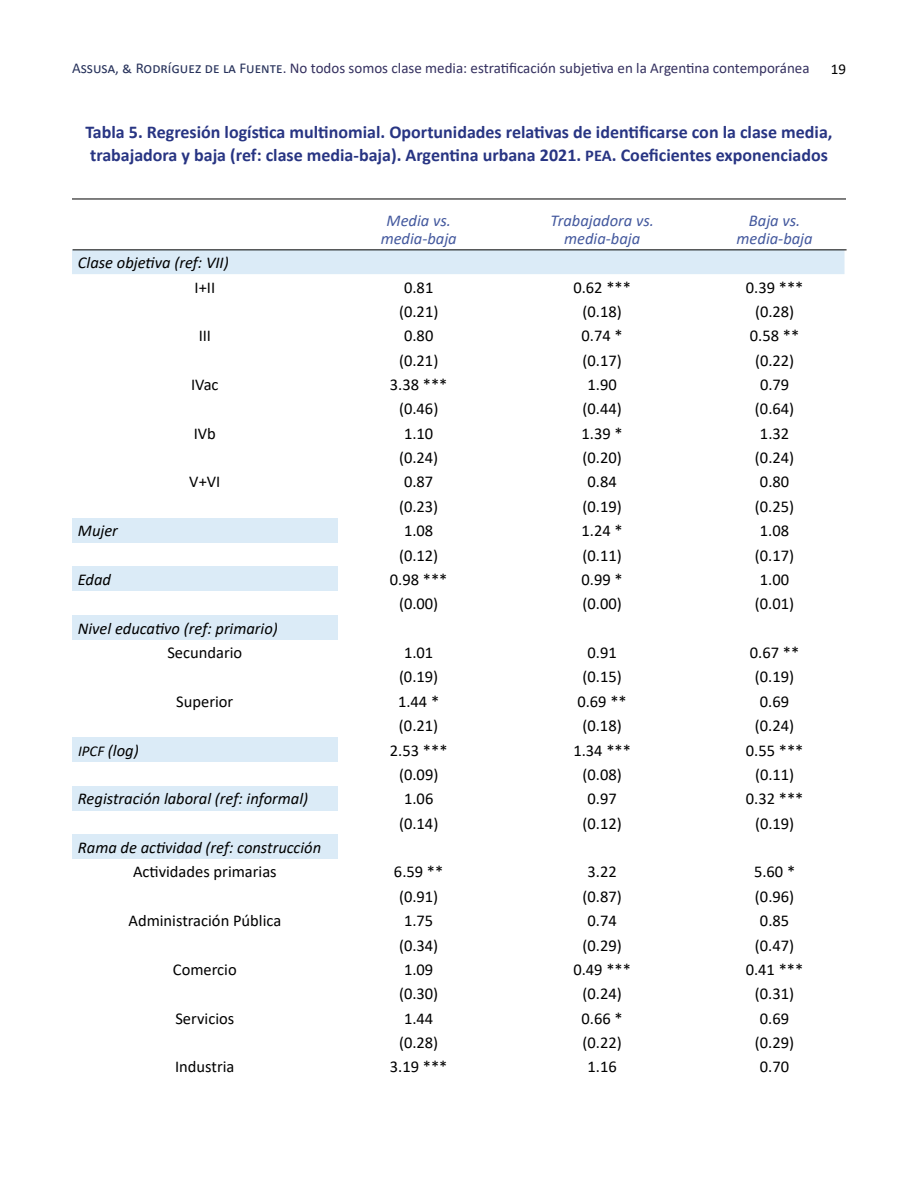
<style>
.page{position:relative;width:918px;height:1188px;background:#fff}
.page>*{position:absolute;margin:0;border:0;box-sizing:border-box;transform-origin:0 0}
.t1{font:700 18px/22.5px "Calibri";color:#283583}
.t2{font:16.5px "Calibri";color:#000}
.t3{font:italic 16.5px "Calibri";color:#000}
.t4{font:italic 16.5px/18px "Calibri";color:#44599e;text-align:center}
.t5{font:15px "Calibri";color:#34305f}
.t6{font:15px "Calibri";color:#000}
.s1{color:#27325b}
.s2{color:#32305f}
.s3{font-size:16.5px}
.s4{font-size:15px}
</style>
<div class="page">
<div style="left:72px;top:250px;width:772px;height:24px;background:#dbebf7"></div>
<div style="left:72px;top:518px;width:266px;height:24px;background:#dbebf7"></div>
<div style="left:72px;top:567px;width:266px;height:24px;background:#dbebf7"></div>
<div style="left:72px;top:615px;width:266px;height:25px;background:#dbebf7"></div>
<div style="left:72px;top:737px;width:266px;height:25px;background:#dbebf7"></div>
<div style="left:72px;top:786px;width:266px;height:24px;background:#dbebf7"></div>
<div style="left:72px;top:835px;width:266px;height:24px;background:#dbebf7"></div>
<hr style="left:72px;top:199px;width:774px;height:1px;background:#000">
<hr style="left:73px;top:250px;width:774px;height:1px;background:#000">
<p class="t5" style="left:72px;top:58px;width:739px"><span class="s1">Assusa, &amp; Rodríguez de la Fuente</span><span class="s2">.</span> No todos somos clase media: estratificación subjetiva en la Argentina contemporánea</p>
<p class="t6" style="left:831px;top:59px;width:17px">19</p>
<p class="t1" style="left:85px;top:121px;width:749px">Tabla 5. Regresión logística multinomial. Oportunidades relativas de identificarse con la clase media, trabajadora y baja (ref: clase media-baja). Argentina urbana 2021. <span class="s3">PEA</span>. Coeficientes exponenciados</p>
<p class="t4" style="left:381px;top:211px;width:78px">Media vs. media-baja</p>
<p class="t4" style="left:551px;top:211px;width:105px">Trabajadora vs. media-baja</p>
<p class="t4" style="left:737px;top:211px;width:78px">Baja vs. media-baja</p>
<p class="t3" style="left:78px;top:251px;width:152px">Clase objetiva (ref: VII)</p>
<p class="t2" style="left:195px;top:276px;width:22px">I+II</p>
<p class="t2" style="left:404px;top:276px;width:31px">0.81</p>
<p class="t2" style="left:573px;top:276px;width:59px">0.62 ***</p>
<p class="t2" style="left:746px;top:276px;width:59px">0.39 ***</p>
<p class="t2" style="left:399px;top:300px;width:41px">(0.21)</p>
<p class="t2" style="left:583px;top:300px;width:41px">(0.18)</p>
<p class="t2" style="left:755px;top:300px;width:41px">(0.28)</p>
<p class="t2" style="left:199px;top:324px;width:14px">III</p>
<p class="t2" style="left:404px;top:324px;width:31px">0.80</p>
<p class="t2" style="left:582px;top:324px;width:43px">0.74 *</p>
<p class="t2" style="left:750px;top:324px;width:51px">0.58 **</p>
<p class="t2" style="left:399px;top:349px;width:41px">(0.21)</p>
<p class="t2" style="left:583px;top:349px;width:41px">(0.17)</p>
<p class="t2" style="left:755px;top:349px;width:41px">(0.22)</p>
<p class="t2" style="left:191px;top:373px;width:29px">IVac</p>
<p class="t2" style="left:390px;top:373px;width:59px">3.38 ***</p>
<p class="t2" style="left:588px;top:373px;width:31px">1.90</p>
<p class="t2" style="left:760px;top:373px;width:31px">0.79</p>
<p class="t2" style="left:399px;top:397px;width:41px">(0.46)</p>
<p class="t2" style="left:583px;top:397px;width:41px">(0.44)</p>
<p class="t2" style="left:755px;top:397px;width:41px">(0.64)</p>
<p class="t2" style="left:194px;top:422px;width:24px">IVb</p>
<p class="t2" style="left:404px;top:422px;width:31px">1.10</p>
<p class="t2" style="left:582px;top:422px;width:43px">1.39 *</p>
<p class="t2" style="left:760px;top:422px;width:31px">1.32</p>
<p class="t2" style="left:399px;top:446px;width:41px">(0.24)</p>
<p class="t2" style="left:583px;top:446px;width:41px">(0.20)</p>
<p class="t2" style="left:755px;top:446px;width:41px">(0.24)</p>
<p class="t2" style="left:189px;top:471px;width:33px">V+VI</p>
<p class="t2" style="left:404px;top:471px;width:31px">0.87</p>
<p class="t2" style="left:588px;top:471px;width:31px">0.84</p>
<p class="t2" style="left:760px;top:471px;width:31px">0.80</p>
<p class="t2" style="left:399px;top:495px;width:41px">(0.23)</p>
<p class="t2" style="left:583px;top:495px;width:41px">(0.19)</p>
<p class="t2" style="left:755px;top:495px;width:41px">(0.25)</p>
<p class="t3" style="left:78px;top:519px;width:42px">Mujer</p>
<p class="t2" style="left:404px;top:519px;width:31px">1.08</p>
<p class="t2" style="left:582px;top:519px;width:43px">1.24 *</p>
<p class="t2" style="left:760px;top:519px;width:31px">1.08</p>
<p class="t2" style="left:399px;top:544px;width:41px">(0.12)</p>
<p class="t2" style="left:583px;top:544px;width:41px">(0.11)</p>
<p class="t2" style="left:755px;top:544px;width:41px">(0.17)</p>
<p class="t3" style="left:78px;top:568px;width:35px">Edad</p>
<p class="t2" style="left:390px;top:568px;width:59px">0.98 ***</p>
<p class="t2" style="left:582px;top:568px;width:43px">0.99 *</p>
<p class="t2" style="left:760px;top:568px;width:31px">1.00</p>
<p class="t2" style="left:399px;top:592px;width:41px">(0.00)</p>
<p class="t2" style="left:582px;top:592px;width:41px">(0.00)</p>
<p class="t2" style="left:755px;top:592px;width:41px">(0.01)</p>
<p class="t3" style="left:78px;top:617px;width:201px">Nivel educativo (ref: primario)</p>
<p class="t2" style="left:167px;top:641px;width:76px">Secundario</p>
<p class="t2" style="left:404px;top:641px;width:31px">1.01</p>
<p class="t2" style="left:587px;top:641px;width:31px">0.91</p>
<p class="t2" style="left:750px;top:641px;width:51px">0.67 **</p>
<p class="t2" style="left:399px;top:666px;width:41px">(0.19)</p>
<p class="t2" style="left:582px;top:666px;width:41px">(0.15)</p>
<p class="t2" style="left:755px;top:666px;width:41px">(0.19)</p>
<p class="t2" style="left:176px;top:690px;width:59px">Superior</p>
<p class="t2" style="left:398px;top:690px;width:43px">1.44 *</p>
<p class="t2" style="left:577px;top:690px;width:51px">0.69 **</p>
<p class="t2" style="left:760px;top:690px;width:31px">0.69</p>
<p class="t2" style="left:399px;top:714px;width:41px">(0.21)</p>
<p class="t2" style="left:582px;top:714px;width:41px">(0.18)</p>
<p class="t2" style="left:755px;top:714px;width:41px">(0.24)</p>
<p class="t3" style="left:78px;top:739px;width:62px"><span class="s4">IPCF</span> (log)</p>
<p class="t2" style="left:390px;top:739px;width:59px">2.53 ***</p>
<p class="t2" style="left:573px;top:739px;width:59px">1.34 ***</p>
<p class="t2" style="left:746px;top:739px;width:59px">0.55 ***</p>
<p class="t2" style="left:399px;top:763px;width:41px">(0.09)</p>
<p class="t2" style="left:583px;top:763px;width:41px">(0.08)</p>
<p class="t2" style="left:755px;top:763px;width:41px">(0.11)</p>
<p class="t3" style="left:78px;top:787px;width:232px">Registración laboral (ref: informal)</p>
<p class="t2" style="left:404px;top:787px;width:31px">1.06</p>
<p class="t2" style="left:588px;top:787px;width:31px">0.97</p>
<p class="t2" style="left:746px;top:787px;width:59px">0.32 ***</p>
<p class="t2" style="left:399px;top:812px;width:41px">(0.14)</p>
<p class="t2" style="left:583px;top:812px;width:41px">(0.12)</p>
<p class="t2" style="left:755px;top:812px;width:41px">(0.19)</p>
<p class="t3" style="left:78px;top:836px;width:245px">Rama de actividad (ref: construcción</p>
<p class="t2" style="left:133px;top:861px;width:145px">Actividades primarias</p>
<p class="t2" style="left:394px;top:861px;width:51px">6.59 **</p>
<p class="t2" style="left:588px;top:861px;width:31px">3.22</p>
<p class="t2" style="left:754px;top:861px;width:43px">5.60 *</p>
<p class="t2" style="left:399px;top:885px;width:41px">(0.91)</p>
<p class="t2" style="left:583px;top:885px;width:41px">(0.87)</p>
<p class="t2" style="left:755px;top:885px;width:41px">(0.96)</p>
<p class="t2" style="left:128px;top:909px;width:154px">Administración Pública</p>
<p class="t2" style="left:404px;top:909px;width:31px">1.75</p>
<p class="t2" style="left:588px;top:909px;width:31px">0.74</p>
<p class="t2" style="left:760px;top:909px;width:31px">0.85</p>
<p class="t2" style="left:399px;top:934px;width:41px">(0.34)</p>
<p class="t2" style="left:583px;top:934px;width:41px">(0.29)</p>
<p class="t2" style="left:755px;top:934px;width:41px">(0.47)</p>
<p class="t2" style="left:173px;top:958px;width:65px">Comercio</p>
<p class="t2" style="left:404px;top:958px;width:31px">1.09</p>
<p class="t2" style="left:573px;top:958px;width:59px">0.49 ***</p>
<p class="t2" style="left:746px;top:958px;width:59px">0.41 ***</p>
<p class="t2" style="left:399px;top:982px;width:41px">(0.30)</p>
<p class="t2" style="left:583px;top:982px;width:41px">(0.24)</p>
<p class="t2" style="left:755px;top:982px;width:41px">(0.31)</p>
<p class="t2" style="left:175px;top:1007px;width:60px">Servicios</p>
<p class="t2" style="left:404px;top:1007px;width:31px">1.44</p>
<p class="t2" style="left:582px;top:1007px;width:43px">0.66 *</p>
<p class="t2" style="left:760px;top:1007px;width:31px">0.69</p>
<p class="t2" style="left:399px;top:1031px;width:41px">(0.28)</p>
<p class="t2" style="left:583px;top:1031px;width:41px">(0.22)</p>
<p class="t2" style="left:755px;top:1031px;width:41px">(0.29)</p>
<p class="t2" style="left:175px;top:1056px;width:61px">Industria</p>
<p class="t2" style="left:390px;top:1056px;width:59px">3.19 ***</p>
<p class="t2" style="left:588px;top:1056px;width:31px">1.16</p>
<p class="t2" style="left:760px;top:1056px;width:31px">0.70</p>
</div>
